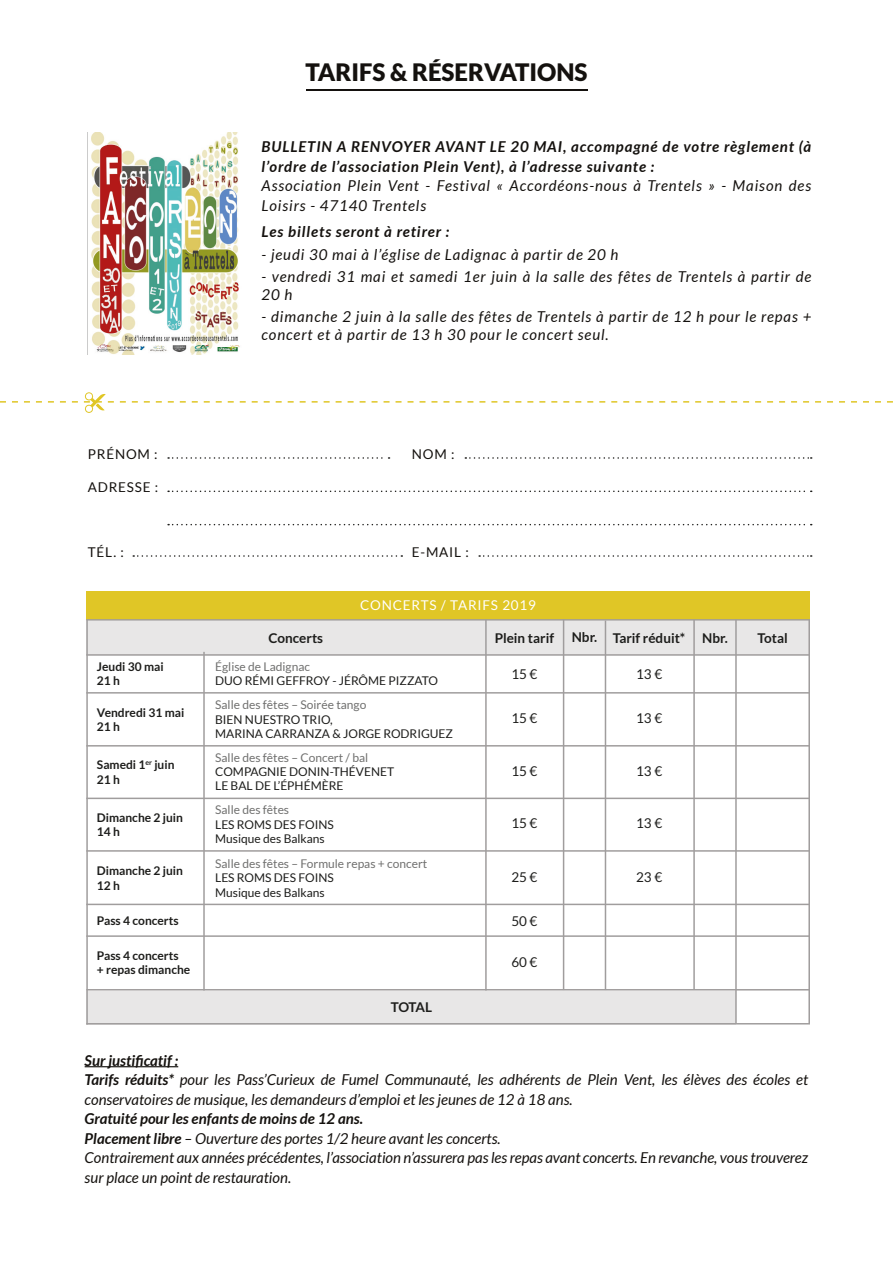
<style>
.page{position:relative;width:893px;height:1263px;background:#fff}
.page>*{position:absolute;margin:0;border:0;box-sizing:border-box;transform-origin:0 0}
.t1{font:900 24px "Lato";color:#14110e}
.t2{font:italic 15px/19.5px "Lato";color:#14110e}
.t3{font:italic 15px/18px "Lato";letter-spacing:.06em;color:#14110e}
.t4{font:italic 700 15px/19.5px "Lato";letter-spacing:.06em;color:#14110e}
.t5{font:700 13.5px "Lato";color:#1d1d1b}
.t6{font:13.5px "Lato";color:#1d1d1b}
.t7{font:13.5px "Lato";letter-spacing:.06em;color:#14110e}
.t8{font:13.5px "Lato";letter-spacing:.06em;color:#fff}
.t9{font:12px/14.4px "Lato";color:#1d1d1b}
.t10{font:700 12px/14.4px "Lato";color:#1d1d1b}
.t11{font:12px "Lato";color:#70706f}
.s1{font-weight:700}
</style>
<div class="page">
<div style="left:86px;top:591px;width:724px;height:28px;background:#e0c626"></div>
<div style="left:86px;top:621px;width:724px;height:34px;background:#e8e7e7"></div>
<div style="left:86px;top:990px;width:650px;height:34px;background:#e8e7e7"></div>
<hr style="left:203px;top:652px;width:2px;height:338px;background:#a09d9d">
<hr style="left:86px;top:620px;width:2px;height:404px;background:#a09d9d">
<hr style="left:808px;top:620px;width:2px;height:403px;background:#a09d9d">
<hr style="left:86px;top:654px;width:724px;height:2px;background:#a09d9d">
<hr style="left:86px;top:692px;width:724px;height:2px;background:#a09d9d">
<hr style="left:86px;top:745px;width:724px;height:1px;background:#a09d9d">
<hr style="left:86px;top:798px;width:724px;height:1px;background:#a09d9d">
<hr style="left:86px;top:850px;width:724px;height:2px;background:#a09d9d">
<hr style="left:86px;top:904px;width:724px;height:1px;background:#a09d9d">
<hr style="left:86px;top:935px;width:724px;height:2px;background:#a09d9d">
<hr style="left:86px;top:989px;width:724px;height:1px;background:#a09d9d">
<hr style="left:86px;top:1023px;width:724px;height:1px;background:#a09d9d">
<hr style="left:86px;top:619px;width:724px;height:2px;background:#a09d9d">
<hr style="left:485px;top:620px;width:2px;height:370px;background:#a09d9d">
<hr style="left:563px;top:619px;width:1px;height:371px;background:#a09d9d">
<hr style="left:605px;top:620px;width:1px;height:370px;background:#a09d9d">
<hr style="left:693px;top:620px;width:2px;height:369px;background:#a09d9d">
<hr style="left:735px;top:620px;width:2px;height:403px;background:#a09d9d">
<hr style="left:85px;top:1066px;width:93px;height:1px;background:#14110e">
<svg style="left:168px;top:457px;width:222px;height:2px"></svg>
<svg style="left:465px;top:457px;width:347px;height:2px"></svg>
<svg style="left:168px;top:491px;width:644px;height:1px"></svg>
<svg style="left:168px;top:524px;width:644px;height:1px"></svg>
<svg style="left:133px;top:555px;width:269px;height:2px"></svg>
<svg style="left:479px;top:555px;width:333px;height:2px"></svg>
<svg style="left:0;top:392px;width:893px;height:21px"></svg>
<hr style="left:306px;top:89px;width:281px;height:2px;background:#14110e">
<img style="left:91px;top:133px;width:149px;height:221px">
<h1 class="t1" style="left:305px;top:58px;width:284px">TARIFS &amp; RÉSERVATIONS</h1>
<p class="t4" style="left:261px;top:138px;width:551px">BULLETIN A RENVOYER AVANT LE 20 MAI, accompagné de votre règlement (à l’ordre de l’association Plein Vent), à l’adresse suivante :</p>
<p class="t3" style="left:261px;top:177px;width:551px;line-height:19.5px">Association Plein Vent - Festival « Accordéons-nous à Trentels » - Maison des<br>Loisirs - 47140 Trentels</p>
<p class="t4" style="left:261px;top:223px;width:189px">Les billets seront à retirer :</p>
<p class="t3" style="left:261px;top:246px;width:359px">- jeudi 30 mai à l’église de Ladignac à partir de 20 h</p>
<p class="t3" style="left:261px;top:268px;width:551px">- vendredi 31 mai et samedi 1er juin à la salle des fêtes de Trentels à partir de<br>20 h</p>
<p class="t3" style="left:261px;top:308px;width:551px">- dimanche 2 juin à la salle des fêtes de Trentels à partir de 12 h pour le repas + concert et à partir de 13 h 30 pour le concert seul.</p>
<p class="t7" style="left:88px;top:447px;width:71px">PRÉNOM :</p>
<p class="t7" style="left:412px;top:447px;width:44px">NOM :</p>
<p class="t7" style="left:88px;top:479px;width:72px">ADRESSE :</p>
<p class="t7" style="left:88px;top:545px;width:38px">TÉL. :</p>
<p class="t7" style="left:412px;top:545px;width:58px">E-MAIL :</p>
<p class="t10" style="left:97px;top:659px;width:68px">Jeudi 30 mai<br>21 h</p>
<p class="t10" style="left:97px;top:705px;width:89px">Vendredi 31 mai<br>21 h</p>
<p class="t10" style="left:97px;top:757px;width:79px">Samedi 1<sup>er</sup> juin<br>21 h</p>
<p class="t10" style="left:97px;top:810px;width:88px">Dimanche 2 juin<br>14 h</p>
<p class="t10" style="left:97px;top:863px;width:88px">Dimanche 2 juin<br>12 h</p>
<p class="t10" style="left:97px;top:913px;width:83px">Pass 4 concerts</p>
<p class="t10" style="left:97px;top:948px;width:95px">Pass 4 concerts<br>+ repas dimanche</p>
<p class="t5" style="left:268px;top:630px;width:56px">Concerts</p>
<p class="t8" style="left:360px;top:598px;width:177px">CONCERTS / TARIFS 2019</p>
<p class="t5" style="left:495px;top:630px;width:61px">Plein tarif</p>
<p class="t5" style="left:572px;top:630px;width:115px">Nbr. Tarif réduit*</p>
<p class="t5" style="left:702px;top:630px;width:27px">Nbr.</p>
<p class="t5" style="left:757px;top:630px;width:32px">Total</p>
<p class="t11" style="left:215px;top:660px;width:96px">Église de Ladignac</p>
<p class="t9" style="left:215px;top:673px;width:224px">DUO RÉMI GEFFROY - JÉRÔME PIZZATO</p>
<p class="t11" style="left:215px;top:698px;width:153px">Salle des fêtes – Soirée tango</p>
<p class="t9" style="left:215px;top:712px;width:239px">BIEN NUESTRO TRIO,<br>MARINA CARRANZA &amp; JORGE RODRIGUEZ</p>
<p class="t11" style="left:215px;top:751px;width:155px">Salle des fêtes – Concert / bal</p>
<p class="t9" style="left:215px;top:764px;width:181px">COMPAGNIE DONIN-THÉVENET<br>LE BAL DE L’ÉPHÉMÈRE</p>
<p class="t11" style="left:215px;top:803px;width:76px">Salle des fêtes</p>
<p class="t9" style="left:215px;top:817px;width:120px">LES ROMS DES FOINS<br>Musique des Balkans</p>
<p class="t11" style="left:215px;top:857px;width:214px">Salle des fêtes – Formule repas + concert</p>
<p class="t9" style="left:215px;top:870px;width:120px">LES ROMS DES FOINS<br>Musique des Balkans</p>
<p class="t5" style="left:391px;top:1000px;width:43px">TOTAL</p>
<p class="t6" style="left:511px;top:666px;width:28px">15 €</p>
<p class="t6" style="left:511px;top:711px;width:28px">15 €</p>
<p class="t6" style="left:511px;top:763px;width:28px">15 €</p>
<p class="t6" style="left:511px;top:816px;width:28px">15 €</p>
<p class="t6" style="left:511px;top:869px;width:28px">25 €</p>
<p class="t6" style="left:511px;top:914px;width:28px">50 €</p>
<p class="t6" style="left:511px;top:955px;width:28px">60 €</p>
<p class="t6" style="left:636px;top:666px;width:28px">13 €</p>
<p class="t6" style="left:636px;top:711px;width:28px">13 €</p>
<p class="t6" style="left:636px;top:763px;width:28px">13 €</p>
<p class="t6" style="left:636px;top:816px;width:28px">13 €</p>
<p class="t6" style="left:636px;top:869px;width:28px">23 €</p>
<p class="t2" style="left:85px;top:1051px;width:725px"><span class="s1">Sur justificatif :<br>Tarifs réduits*</span> pour les Pass’Curieux de Fumel Communauté, les adhérents de Plein Vent, les élèves des écoles et conservatoires de musique, les demandeurs d’emploi et les jeunes de 12 à 18 ans.</p>
<p class="t2" style="left:85px;top:1109px;width:725px"><span class="s1">Gratuité pour les enfants de moins de 12 ans.<br>Placement libre</span> – Ouverture des portes 1/2 heure avant les concerts.<br>Contrairement aux années précédentes, l’association n’assurera pas les repas avant concerts. En revanche, vous trouverez sur place un point de restauration.</p>
</div>
